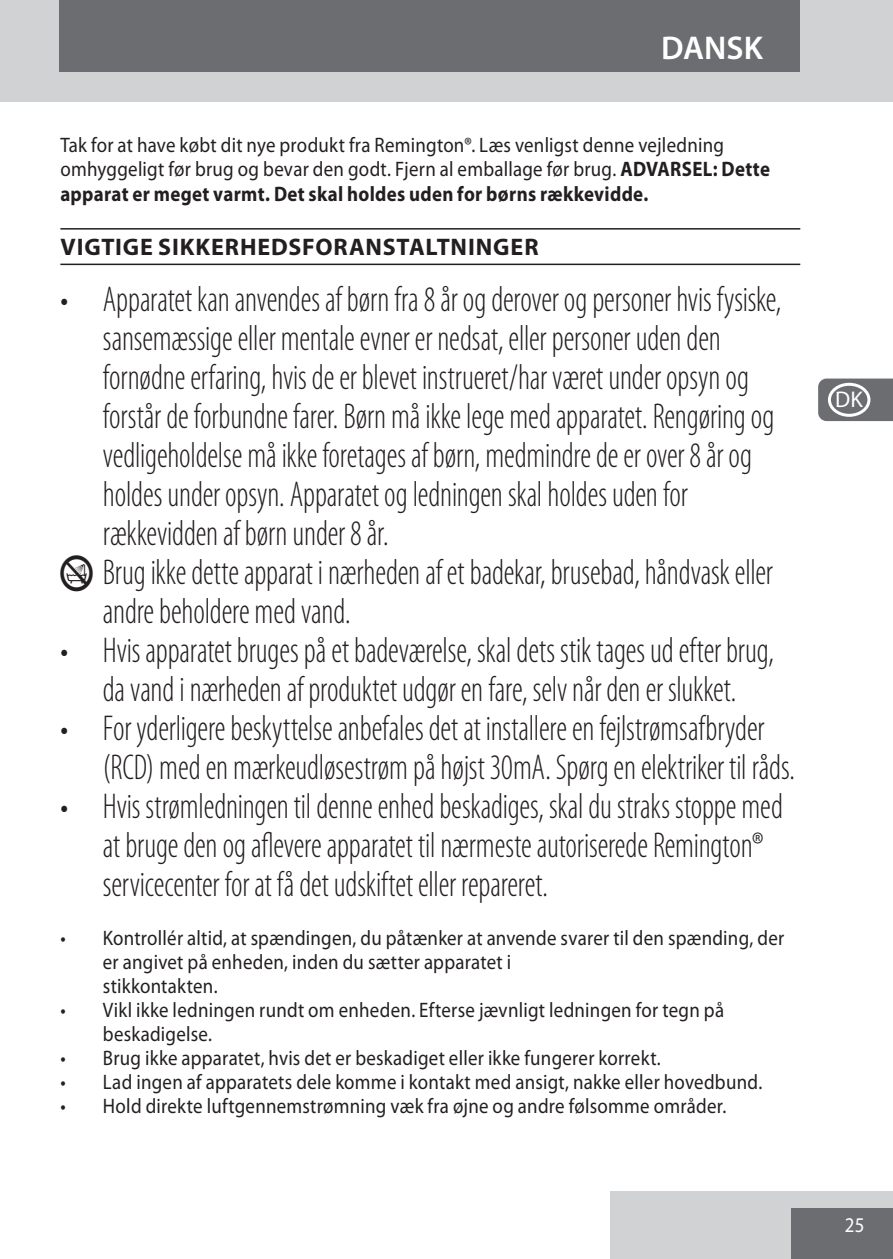
<style>
.page{position:relative;width:893px;height:1259px;background:#fff}
.page>*{position:absolute;margin:0;border:0;box-sizing:border-box;transform-origin:0 0}
.Mandatory_warnings{font:300 condensed 36px/39px "Myriad Pro";letter-spacing:-.005em;color:#231f20;scale:.9 1}
.t1{font:600 33px "Myriad Pro";color:#fff}
.heading{font:700 24px "Myriad Pro";letter-spacing:.035em;color:#231f20}
.t2{font:22.8px "Myriad Pro";color:#fff}
.default{font:21px/24px "Myriad Pro";letter-spacing:.015em;color:#231f20;scale:.9 1}
.t3{font:21px "Myriad Pro";color:#fff;scale:.9 1}
.s1{font-weight:700}
.s2{font-family:"Myriad IS Otext";font-weight:400;font-stretch:normal}
</style>
<div class="page">
<div style="left:611px;top:1191px;width:282px;height:68px;background:#d1d2d4"></div>
<div style="left:791px;top:1208px;width:102px;height:51px;background:#6c6d70"></div>
<div style="left:0;top:0;width:893px;height:102px;background:#d1d2d4"></div>
<div style="left:59px;top:0;width:740px;height:72px;background:#6c6d70"></div>
<hr style="left:60px;top:228px;width:740px;height:2px;background:#231f20">
<hr style="left:60px;top:264px;width:740px;height:1px;background:#231f20">
<svg style="left:818px;top:378px;width:75px;height:43px;background:#757679"></svg>
<div style="left:828px;top:128px;width:42px;height:34px;border:3px solid #fff;border-radius:50%"></div>
<div style="left:828px;top:170px;width:42px;height:34px;border:3px solid #fff;border-radius:50%"></div>
<div style="left:828px;top:213px;width:42px;height:34px;border:3px solid #fff;border-radius:50%"></div>
<div style="left:828px;top:255px;width:42px;height:34px;border:3px solid #fff;border-radius:50%"></div>
<div style="left:828px;top:298px;width:42px;height:34px;border:3px solid #fff;border-radius:50%"></div>
<div style="left:828px;top:340px;width:42px;height:34px;border:3px solid #fff;border-radius:50%"></div>
<div style="left:828px;top:383px;width:42px;height:34px;border:3px solid #fff;border-radius:50%"></div>
<div style="left:828px;top:425px;width:42px;height:34px;border:3px solid #fff;border-radius:50%"></div>
<div style="left:828px;top:468px;width:42px;height:34px;border:3px solid #fff;border-radius:50%"></div>
<div style="left:828px;top:510px;width:42px;height:34px;border:3px solid #fff;border-radius:50%"></div>
<div style="left:828px;top:553px;width:42px;height:34px;border:3px solid #fff;border-radius:50%"></div>
<div style="left:828px;top:595px;width:42px;height:34px;border:3px solid #fff;border-radius:50%"></div>
<div style="left:828px;top:638px;width:42px;height:34px;border:3px solid #fff;border-radius:50%"></div>
<div style="left:828px;top:680px;width:42px;height:34px;border:3px solid #fff;border-radius:50%"></div>
<div style="left:828px;top:723px;width:42px;height:34px;border:3px solid #fff;border-radius:50%"></div>
<div style="left:828px;top:765px;width:42px;height:34px;border:3px solid #fff;border-radius:50%"></div>
<div style="left:828px;top:808px;width:42px;height:34px;border:3px solid #fff;border-radius:50%"></div>
<div style="left:828px;top:850px;width:42px;height:34px;border:3px solid #fff;border-radius:50%"></div>
<div style="left:828px;top:893px;width:42px;height:34px;border:3px solid #fff;border-radius:50%"></div>
<div style="left:828px;top:935px;width:42px;height:34px;border:3px solid #fff;border-radius:50%"></div>
<div style="left:828px;top:978px;width:42px;height:34px;border:3px solid #fff;border-radius:50%"></div>
<div style="left:828px;top:1020px;width:42px;height:34px;border:3px solid #fff;border-radius:50%"></div>
<div style="left:828px;top:1063px;width:42px;height:34px;border:3px solid #fff;border-radius:50%"></div>
<div style="left:828px;top:1106px;width:42px;height:34px;border:3px solid #fff;border-radius:50%"></div>
<div style="left:828px;top:1148px;width:42px;height:34px;border:3px solid #fff;border-radius:50%"></div>
<p class="t1" style="left:661px;top:27px;width:103px">DANSK</p>
<p class="default" style="left:60px;top:132px;width:790px">Tak for at have købt dit nye produkt fra Remington®. Læs venligst denne vejledning omhyggeligt før brug og bevar den godt. Fjern al emballage før brug. <span class="s1">ADVARSEL: Dette apparat er meget varmt. Det skal holdes uden for børns rækkevidde.</span></p>
<p class="heading" style="left:61px;top:231px;width:479px">VIGTIGE SIKKERHEDSFORANSTALTNINGER</p>
<p class="Mandatory_warnings" style="left:103px;top:280px;width:755px;text-indent:-43px">• Apparatet kan anvendes af børn fra 8 år og derover og personer hvis fysiske, sansemæssige eller mentale evner er nedsat, eller personer uden den fornødne erfaring, hvis de er blevet instrueret/har været under opsyn og forstår de forbundne farer. Børn må ikke lege med apparatet. Rengøring og vedligeholdelse må ikke foretages af børn, medmindre de er over 8 år og holdes under opsyn. Apparatet og ledningen skal holdes uden for rækkevidden af børn under 8 år.</p>
<p class="Mandatory_warnings" style="left:103px;top:553px;width:746px;text-indent:-43px"><span class="s2">B</span> Brug ikke dette apparat i nærheden af et badekar, brusebad, håndvask eller andre beholdere med vand.</p>
<p class="Mandatory_warnings" style="left:60px;top:631px;width:794px;text-align:center">• Hvis apparatet bruges på et badeværelse, skal dets stik tages ud efter brug, da vand i nærheden af produktet udgør en fare, selv når den er slukket.</p>
<p class="Mandatory_warnings" style="left:103px;top:709px;width:771px;text-indent:-43px">• For yderligere beskyttelse anbefales det at installere en fejlstrømsafbryder (RCD) med en mærkeudløsestrøm på højst 30mA. Spørg en elektriker til råds.</p>
<p class="Mandatory_warnings" style="left:103px;top:787px;width:757px;text-indent:-43px">• Hvis strømledningen til denne enhed beskadiges, skal du straks stoppe med at bruge den og aflevere apparatet til nærmeste autoriserede Remington® servicecenter for at få det udskiftet eller repareret.</p>
<p class="default" style="left:103px;top:925px;width:759px;text-indent:-43px">• Kontrollér altid, at spændingen, du påtænker at anvende svarer til den spænding, der er angivet på enheden, inden du sætter apparatet i<br>stikkontakten.</p>
<p class="default" style="left:103px;top:997px;width:692px;text-indent:-43px">• Vikl ikke ledningen rundt om enheden. Efterse jævnligt ledningen for tegn på beskadigelse.</p>
<p class="default" style="left:60px;top:1045px;width:669px">• Brug ikke apparatet, hvis det er beskadiget eller ikke fungerer korrekt.</p>
<p class="default" style="left:60px;top:1069px;width:781px">• Lad ingen af apparatets dele komme i kontakt med ansigt, nakke eller hovedbund.</p>
<p class="default" style="left:60px;top:1093px;width:742px">• Hold direkte luftgennemstrømning væk fra øjne og andre følsomme områder.</p>
<p class="t2" style="left:835px;top:385px;width:29px">DK</p>
<p class="t3" style="left:845px;top:1212px;width:23px">25</p>
</div>
